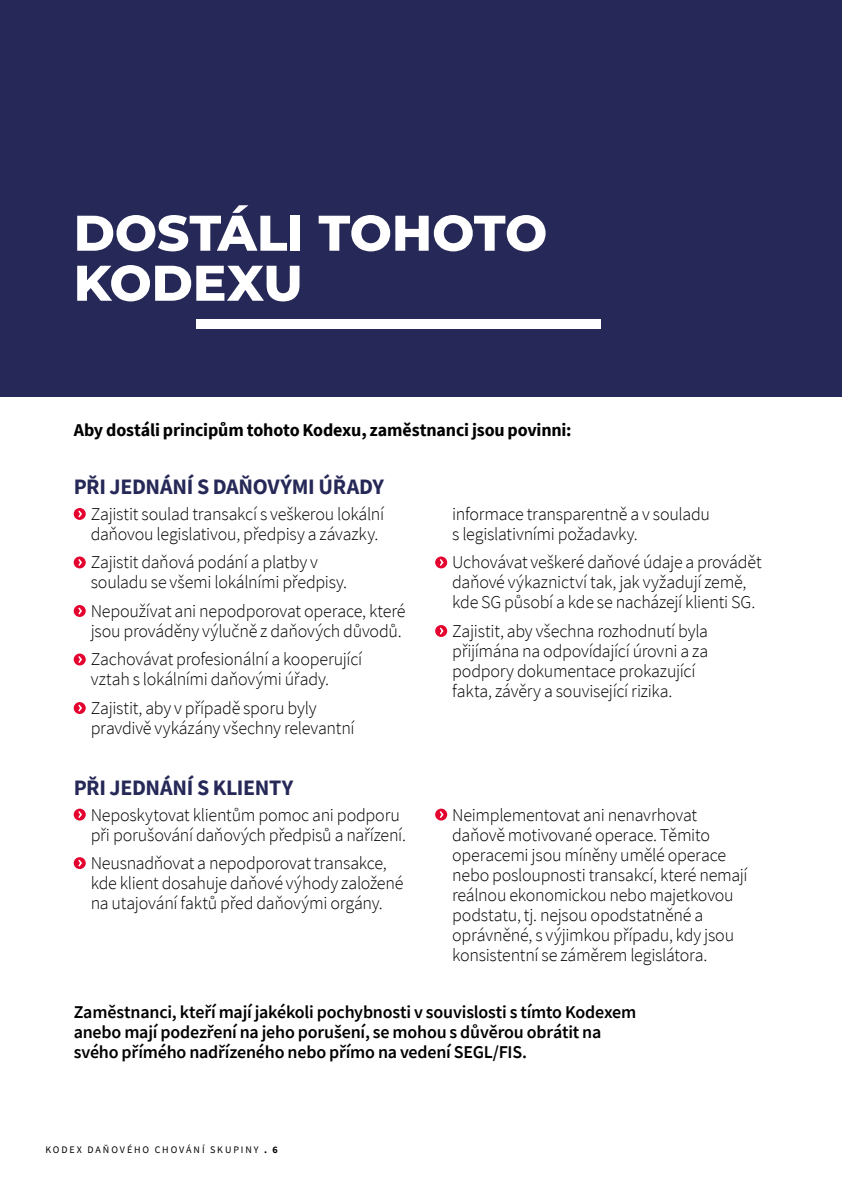
<style>
.page{position:relative;width:842px;height:1191px;background:#fff}
.page>*{position:absolute;margin:0;border:0;box-sizing:border-box;transform-origin:0 0}
.t1{font:800 50px/50px "Montserrat";letter-spacing:-.005em;color:#fff}
.t2{font:700 22px "Source Sans Pro";letter-spacing:-.015em;color:#262957}
.t3{font:300 18px/20px "Source Sans Pro";letter-spacing:-.015em;color:#000}
.t4{font:600 18px/20px "Source Sans Pro";letter-spacing:-.01em;color:#000}
.t5{font:700 18px "Source Sans Pro";letter-spacing:-.01em;color:#000}
.t6{font:10px "Source Sans Pro";letter-spacing:.19em;color:#000}
.s1{font-weight:700}
</style>
<div class="page">
<div style="left:0;top:0;width:842px;height:397px;background:#262957"></div>
<div style="left:196px;top:319px;width:405px;height:10px;background:#fff"></div>
<div style="left:74px;top:508px;width:12px;height:12px;background:#e4032e;border-radius:50%"></div>
<svg style="left:78px;top:510px;width:4px;height:7px"></svg>
<div style="left:74px;top:556px;width:12px;height:12px;background:#e4032e;border-radius:50%"></div>
<svg style="left:78px;top:559px;width:4px;height:7px"></svg>
<div style="left:74px;top:605px;width:12px;height:12px;background:#e4032e;border-radius:50%"></div>
<svg style="left:78px;top:607px;width:4px;height:7px"></svg>
<div style="left:74px;top:653px;width:12px;height:12px;background:#e4032e;border-radius:50%"></div>
<svg style="left:78px;top:656px;width:4px;height:7px"></svg>
<div style="left:74px;top:702px;width:12px;height:12px;background:#e4032e;border-radius:50%"></div>
<svg style="left:78px;top:704px;width:4px;height:7px"></svg>
<div style="left:435px;top:556px;width:12px;height:12px;background:#e4032e;border-radius:50%"></div>
<svg style="left:440px;top:559px;width:3px;height:7px"></svg>
<svg style="left:435px;top:625px;width:12px;height:12px"></svg>
<svg style="left:440px;top:627px;width:3px;height:7px"></svg>
<div style="left:74px;top:808px;width:12px;height:12px;background:#e4032e;border-radius:50%"></div>
<svg style="left:78px;top:811px;width:4px;height:7px"></svg>
<div style="left:74px;top:857px;width:12px;height:12px;background:#e4032e;border-radius:50%"></div>
<svg style="left:78px;top:859px;width:4px;height:7px"></svg>
<div style="left:435px;top:808px;width:12px;height:12px;background:#e4032e;border-radius:50%"></div>
<svg style="left:440px;top:811px;width:3px;height:7px"></svg>
<h1 class="t1" style="left:74px;top:205px;width:475px">DOSTÁLI TOHOTO<br>KODEXU</h1>
<p class="t5" style="left:74px;top:418px;width:499px">Aby dostáli principům tohoto Kodexu, zaměstnanci jsou povinni:</p>
<p class="t2" style="left:74px;top:472px;width:312px">PŘI JEDNÁNÍ S DAŇOVÝMI ÚŘADY</p>
<p class="t3" style="left:91px;top:504px;width:295px">Zajistit soulad transakcí s veškerou lokální daňovou legislativou, předpisy a závazky.</p>
<p class="t3" style="left:91px;top:552px;width:258px">Zajistit daňová podání a platby v souladu se všemi lokálními předpisy.</p>
<p class="t3" style="left:91px;top:601px;width:316px">Nepoužívat ani nepodporovat operace, které jsou prováděny výlučně z daňových důvodů.</p>
<p class="t3" style="left:91px;top:649px;width:273px">Zachovávat profesionální a kooperující vztah s lokálními daňovými úřady.</p>
<p class="t3" style="left:91px;top:698px;width:265px">Zajistit, aby v případě sporu byly pravdivě vykázány všechny relevantní</p>
<p class="t3" style="left:452px;top:504px;width:259px">informace transparentně a v souladu s legislativními požadavky.</p>
<p class="t3" style="left:452px;top:552px;width:311px">Uchovávat veškeré daňové údaje a provádět daňové výkaznictví tak, jak vyžadují země, kde SG působí a kde se nacházejí klienti SG.</p>
<p class="t3" style="left:452px;top:621px;width:258px">Zajistit, aby všechna rozhodnutí byla přijímána na odpovídající úrovni a za podpory dokumentace prokazující fakta, závěry a související rizika.</p>
<p class="t2" style="left:74px;top:772px;width:221px">PŘI JEDNÁNÍ S KLIENTY</p>
<p class="t3" style="left:91px;top:804px;width:317px">Neposkytovat klientům pomoc ani podporu při porušování daňových předpisů a nařízení.</p>
<p class="t3" style="left:91px;top:853px;width:314px">Neusnadňovat a nepodporovat transakce, kde klient dosahuje daňové výhody založené na utajování faktů před daňovými orgány.</p>
<p class="t3" style="left:452px;top:804px;width:297px">Neimplementovat ani nenavrhovat daňově motivované operace. Těmito operacemi jsou míněny umělé operace nebo posloupnosti transakcí, které nemají reálnou ekonomickou nebo majetkovou podstatu, tj. nejsou opodstatněné a oprávněné, s výjimkou případu, kdy jsou konsistentní se záměrem legislátora.</p>
<p class="t4" style="left:74px;top:1001px;width:564px">Zaměstnanci, kteří mají jakékoli pochybnosti v souvislosti s tímto Kodexem anebo mají podezření na jeho porušení, se mohou s důvěrou obrátit na svého přímého nadřízeného nebo přímo na vedení SEGL/FIS.</p>
<p class="t6" style="left:45px;top:1143px;width:234px">KODEX DAŇOVÉHO CHOVÁNÍ SKUPINY <span class="s1">. 6</span></p>
</div>
